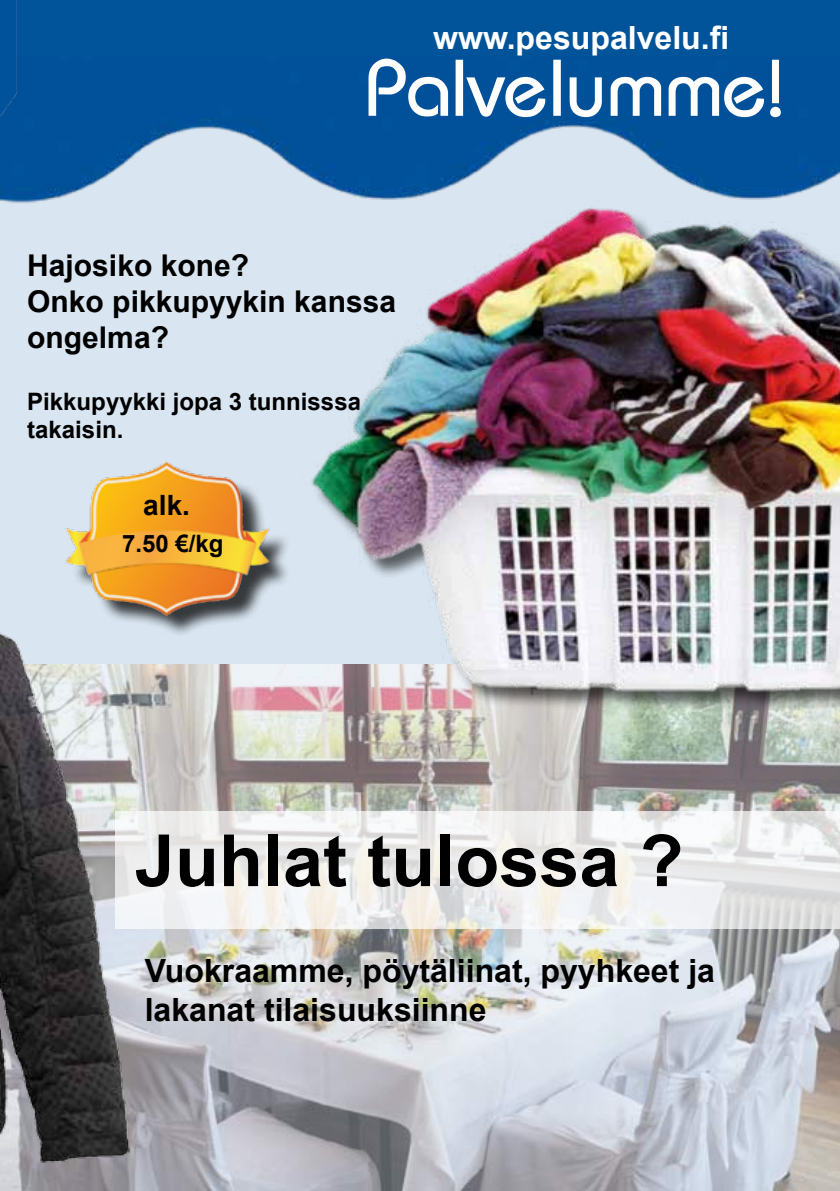
<style>
.page{position:relative;width:840px;height:1191px;background:#fff}
.page>*{position:absolute;margin:0;border:0;box-sizing:border-box;transform-origin:0 0}
.t1{font:80px "Bauhaus";color:#fff}
.t2{font:700 72px "Arial";color:#000}
.t3{font:700 32px/38.4px "Arial";color:#000}
.t4{font:700 32px "Arial";color:#fff}
.t5{font:700 30px/36px "Arial";color:#000}
.t6{font:700 28px "Arial";color:#000}
.t7{font:700 24px/28.8px "Arial";color:#000}
</style>
<div class="page">
<div style="left:0;top:17px;width:839px;height:1174px;background:#d9e5f0"></div>
<div style="left:0;top:0;width:839px;height:81px;background:#01539a"></div>
<img style="left:0;top:81px;width:839px;height:122px">
<img style="left:0;top:0;width:19px;height:123px">
<img style="left:178px;top:664px;width:661px;height:527px">
<img style="left:0;top:632px;width:178px;height:559px">
<svg style="left:115px;top:811px;width:724px;height:117px"></svg>
<div style="left:69px;top:464px;width:221px;height:172px;background:#000;opacity:.75"></div>
<img style="left:65px;top:461px;width:213px;height:162px">
<img style="left:278px;top:197px;width:561px;height:508px">
<p class="t4" style="left:433px;top:15px;width:297px">www.pesupalvelu.fi</p>
<h1 class="t1" style="left:365px;top:38px;width:420px">Palvelumme!</h1>
<p class="t5" style="left:27px;top:248px;width:370px">Hajosiko kone?<br>Onko pikkupyykin kanssa ongelma?</p>
<p class="t7" style="left:27px;top:387px;width:335px">Pikkupyykki jopa 3 tunnisssa takaisin.</p>
<p class="t6" style="left:143px;top:485px;width:48px">alk.</p>
<p class="t7" style="left:122px;top:529px;width:103px">7.50 €/kg</p>
<h2 class="t2" style="left:135px;top:810px;width:550px">Juhlat tulossa ?</h2>
<p class="t3" style="left:145px;top:952px;width:571px">Vuokraamme, pöytäliinat, pyyhkeet ja lakanat tilaisuuksiinne</p>
</div>
